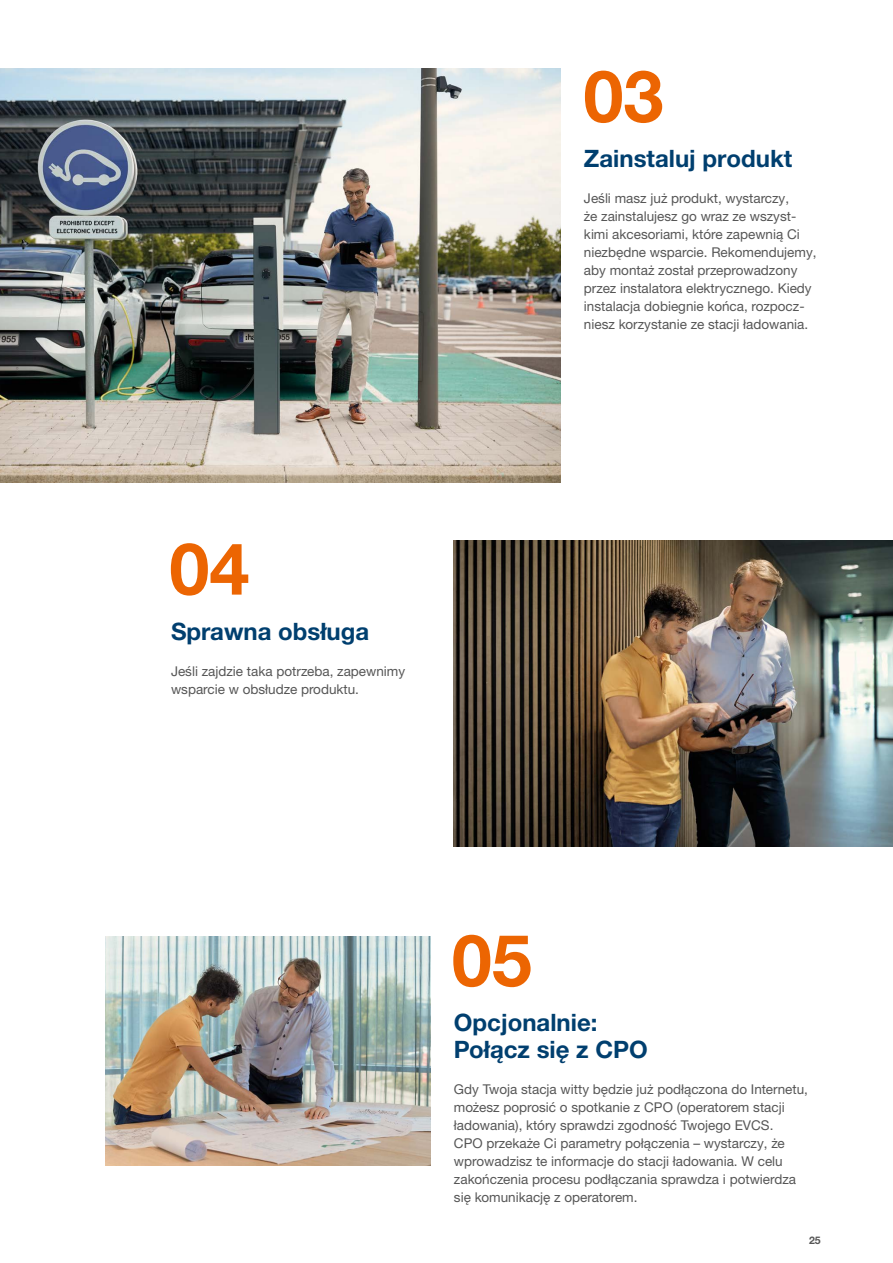
<style>
.page{position:relative;width:893px;height:1263px;background:#fff}
.page>*{position:absolute;margin:0;border:0;box-sizing:border-box;transform-origin:0 0}
.hager_Headline_48pt{font:700 72px "Helvetica Neue LTW1 G";color:#ec6502}
.hager_Headline_16pt{font:700 24px/27px "Helvetica Neue LTW1 G";color:#003f6f}
.hager_Copy_text_9pt{font:13.5px/18px "Helvetica Neue LTW1 G";color:#565656}
.t1{font:700 10.5px "Helvetica Neue LTW1 G";color:#565656}
</style>
<div class="page">
<img style="left:0;top:68px;width:561px;height:414px">
<img style="left:454px;top:541px;width:439px;height:306px">
<img style="left:105px;top:936px;width:326px;height:229px">
<p class="hager_Headline_48pt" style="left:169px;top:524px;width:82px">04</p>
<p class="hager_Headline_16pt" style="left:171px;top:617px;width:200px">Sprawna obsługa</p>
<p class="hager_Copy_text_9pt" style="left:171px;top:662px;width:236px">Jeśli zajdzie taka potrzeba, zapewnimy wsparcie w obsłudze produktu.</p>
<p class="hager_Headline_48pt" style="left:583px;top:52px;width:82px">03</p>
<p class="hager_Headline_16pt" style="left:584px;top:145px;width:210px">Zainstaluj produkt</p>
<p class="hager_Copy_text_9pt" style="left:584px;top:189px;width:234px">Jeśli masz już produkt, wystarczy,<br>że zainstalujesz go wraz ze wszyst&shy;kimi akcesoriami, które zapewnią Ci niezbędne wsparcie. Rekomendujemy, aby montaż został przeprowadzony przez instalatora elektrycznego. Kiedy instalacja dobiegnie końca, rozpocz&shy;niesz korzystanie ze stacji ładowania.</p>
<p class="hager_Headline_48pt" style="left:452px;top:916px;width:82px">05</p>
<p class="hager_Headline_16pt" style="left:454px;top:1009px;width:195px">Opcjonalnie:<br>Połącz się z CPO</p>
<p class="hager_Copy_text_9pt" style="left:454px;top:1080px;width:356px">Gdy Twoja stacja witty będzie już podłączona do Internetu, możesz poprosić o spotkanie z CPO (operatorem stacji ładowania), który sprawdzi zgodność Twojego EVCS.<br>CPO przekaże Ci parametry połączenia – wystarczy, że wprowadzisz te informacje do stacji ładowania. W celu zakończenia procesu podłączania sprawdza i potwierdza się komunikację z operatorem.</p>
<p class="t1" style="left:809px;top:1233px;width:13px">25</p>
</div>
